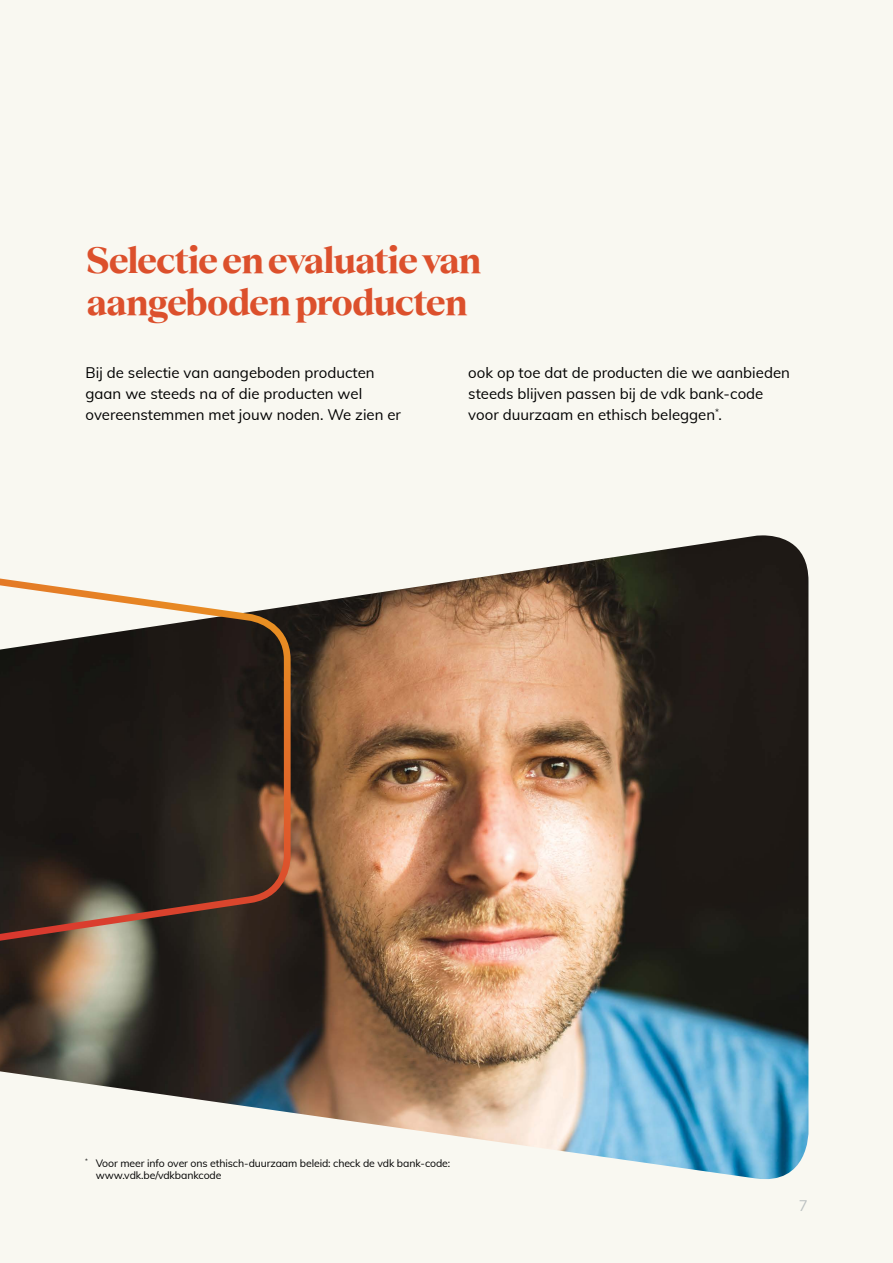
<style>
.page{position:relative;width:893px;height:1263px;background:#f9f8f1}
.page>*{position:absolute;margin:0;border:0;box-sizing:border-box;transform-origin:0 0}
.t1{font:700 39px/42px "Teodor";letter-spacing:-.02em;color:#dc502c}
.t2{font:15px/21px "Muli";color:#000}
.t3{font:15px "Muli";color:#bcc1c2}
.t4{font:10.5px/12.6px "Muli";letter-spacing:-.01em;color:#000}
</style>
<div class="page">
<img style="left:0;top:535px;width:808px;height:644px">
<svg style="left:0;top:535px;width:295px;height:457px"></svg>
<h1 class="t1" style="left:85px;top:237px;width:398px">Selectie en evaluatie van aangeboden producten</h1>
<p class="t2" style="left:86px;top:361px;width:317px">Bij de selectie van aangeboden producten gaan we steeds na of die producten wel overeenstemmen met jouw noden. We zien er</p>
<p class="t2" style="left:468px;top:361px;width:323px">ook op toe dat de producten die we aanbieden steeds blijven passen bij de vdk bank-code voor duurzaam en ethisch beleggen<sup>*</sup>.</p>
<p class="t4" style="left:96px;top:1156px;width:356px;text-indent:-11px"><sup>*</sup> Voor meer info over ons ethisch-duurzaam beleid: check de vdk bank-code: www.vdk.be/vdkbankcode</p>
<p class="t3" style="left:799px;top:1194px;width:10px">7</p>
</div>
